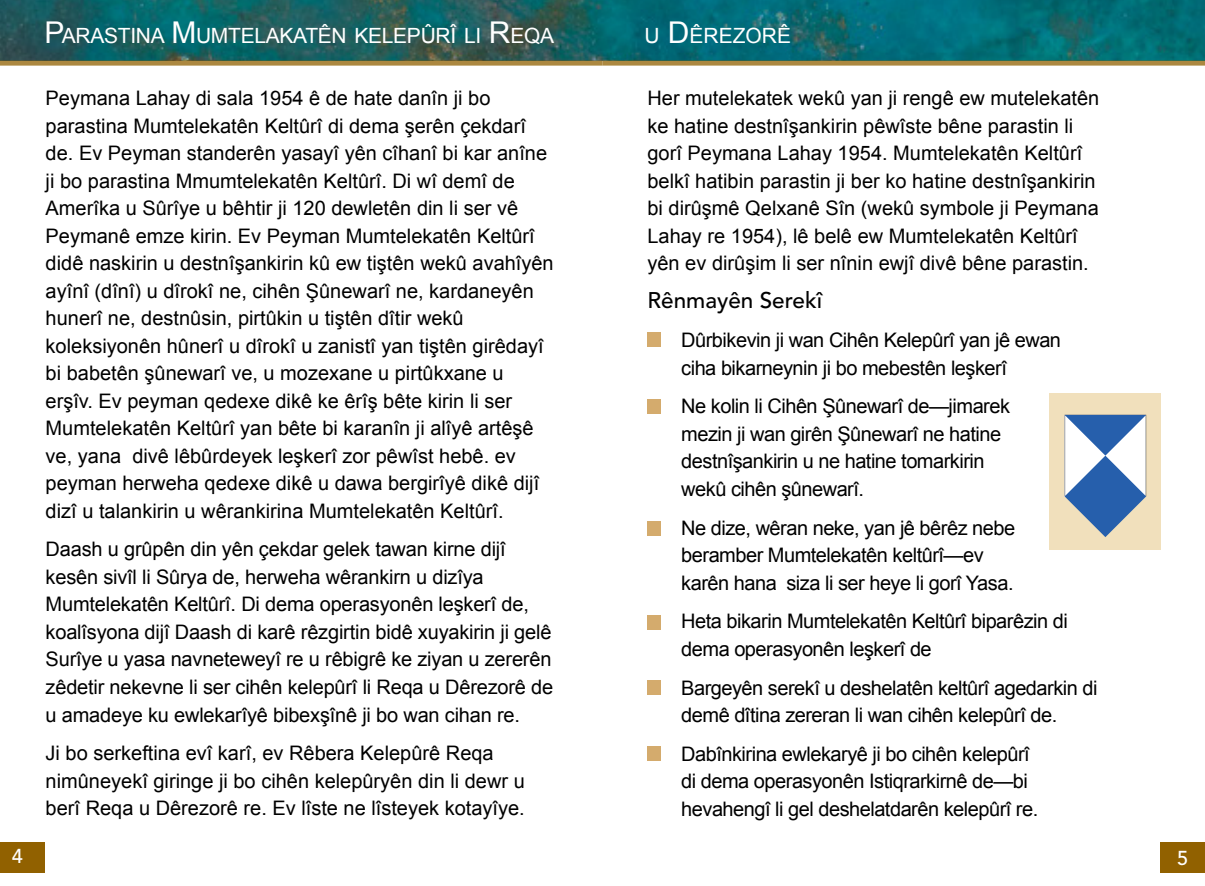
<style>
.page{position:relative;width:1205px;height:886px;background:#fff}
.page>*{position:absolute;margin:0;border:0;box-sizing:border-box;transform-origin:0 0}
.t1{font:500 22.5px "Avenir";color:#000}
.t2{font:21px "Arial";letter-spacing:-.015em;color:#fff}
.t3{font:20px/27.5px "Arial";color:#000}
.t4{font:20px/27.5px "Arial";letter-spacing:-.025em;color:#000}
.t5{font:500 20px "Avenir";color:#fff}
.s1{font-size:30px}
</style>
<div class="page">
<img style="left:0;top:0;width:1205px;height:61px">
<div style="left:0;top:842px;width:45px;height:31px;background:#916100"></div>
<div style="left:1159px;top:842px;width:46px;height:31px;background:#916100"></div>
<div style="left:0;top:61px;width:602px;height:5px;background:#ac8840"></div>
<div style="left:602px;top:61px;width:603px;height:5px;background:#ac8840"></div>
<div style="left:647px;top:332px;width:14px;height:15px;background:#d4ab6d"></div>
<div style="left:647px;top:400px;width:14px;height:14px;background:#d4ab6d"></div>
<div style="left:647px;top:521px;width:14px;height:15px;background:#d4ab6d"></div>
<div style="left:647px;top:615px;width:14px;height:14px;background:#d4ab6d"></div>
<div style="left:647px;top:680px;width:14px;height:14px;background:#d4ab6d"></div>
<div style="left:647px;top:746px;width:14px;height:15px;background:#d4ab6d"></div>
<div style="left:1049px;top:393px;width:111px;height:156px;background:#f1e0bc"></div>
<svg style="left:1064px;top:415px;width:82px;height:122px"></svg>
<p class="t2" style="left:44px;top:22px;width:511px"><span class="s1">P</span>ARASTINA <span class="s1">M</span>UMTELAKATÊN KELEPÛRÎ LI <span class="s1">R</span>EQA</p>
<p class="t2" style="left:644px;top:22px;width:148px">U <span class="s1">D</span> ÊREZORÊ</p>
<p class="t3" style="left:46px;top:85px;width:509px">Peymana Lahay di sala 1954 ê de hate danîn ji bo parastina Mumtelekatên Keltûrî di dema şerên çekdarî de. Ev Peyman standerên yasayî yên cîhanî bi kar anîne ji bo parastina Mmumtelekatên Keltûrî. Di wî demî de Amerîka u Sûrîye u bêhtir ji 120 dewletên din li ser vê Peymanê emze kirin. Ev Peyman Mumtelekatên Keltûrî didê naskirin u destnîşankirin kû ew tiştên wekû avahîyên ayînî (dînî) u dîrokî ne, cihên Şûnewarî ne, kardaneyên hunerî ne, destnûsin, pirtûkin u tiştên dîtir wekû koleksiyonên hûnerî u dîrokî u zanistî yan tiştên girêdayî bi babetên şûnewarî ve, u mozexane u pirtûkxane u erşîv. Ev peyman qedexe dikê ke êrîş bête kirin li ser Mumtelekatên Keltûrî yan bête bi karanîn ji alîyê artêşê ve, yana divê lêbûrdeyek leşkerî zor pêwîst hebê. ev peyman herweha qedexe dikê u dawa bergirîyê dikê dijî dizî u talankirin u wêrankirina Mumtelekatên Keltûrî.</p>
<p class="t3" style="left:46px;top:536px;width:509px">Daash u grûpên din yên çekdar gelek tawan kirne dijî kesên sivîl li Sûrya de, herweha wêrankirn u dizîya Mumtelekatên Keltûrî. Di dema operasyonên leşkerî de, koalîsyona dijî Daash di karê rêzgirtin bidê xuyakirin ji gelê Surîye u yasa navneteweyî re u rêbigrê ke ziyan u zererên zêdetir nekevne li ser cihên kelepûrî li Reqa u Dêrezorê de u amadeye ku ewlekarîyê bibexşînê ji bo wan cihan re.</p>
<p class="t3" style="left:46px;top:740px;width:481px">Ji bo serkeftina evî karî, ev Rêbera Kelepûrê Reqa nimûneyekî giringe ji bo cihên kelepûryên din li dewr u berî Reqa u Dêrezorê re. Ev lîste ne lîsteyek kotayîye.</p>
<p class="t3" style="left:647px;top:85px;width:453px">Her mutelekatek wekû yan ji rengê ew mutelekatên ke hatine destnîşankirin pêwîste bêne parastin li gorî Peymana Lahay 1954. Mumtelekatên Keltûrî belkî hatibin parastin ji ber ko hatine destnîşankirin bi dirûşmê Qelxanê Sîn (wekû symbole ji Peymana Lahay re 1954), lê belê ew Mumtelekatên Keltûrî yên ev dirûşim li ser nînin ewjî divê bêne parastin.</p>
<p class="t1" style="left:647px;top:288px;width:176px">Rênmayên Serekî</p>
<p class="t4" style="left:681px;top:327px;width:381px">Dûrbikevin ji wan Cihên Kelepûrî yan jê ewan ciha bikarneynin ji bo mebestên leşkerî</p>
<p class="t4" style="left:681px;top:393px;width:330px">Ne kolin li Cihên Şûnewarî de—jimarek mezin ji wan girên Şûnewarî ne hatine destnîşankirin u ne hatine tomarkirin wekû cihên şûnewarî.</p>
<p class="t4" style="left:681px;top:514px;width:335px">Ne dize, wêran neke, yan jê bêrêz nebe beramber Mumtelekatên keltûrî—ev karên hana siza li ser heye li gorî Yasa.</p>
<p class="t4" style="left:681px;top:608px;width:388px">Heta bikarin Mumtelekatên Keltûrî biparêzin di dema operasyonên leşkerî de</p>
<p class="t4" style="left:681px;top:674px;width:418px">Bargeyên serekî u deshelatên keltûrî agedarkin di demê dîtina zereran li wan cihên kelepûrî de.</p>
<p class="t4" style="left:681px;top:740px;width:358px">Dabînkirina ewlekaryê ji bo cihên kelepûrî di dema operasyonên Istiqrarkirnê de—bi hevahengî li gel deshelatdarên kelepûrî re.</p>
<p class="t5" style="left:12px;top:845px;width:13px">4</p>
<p class="t5" style="left:1177px;top:846px;width:13px">5</p>
</div>
